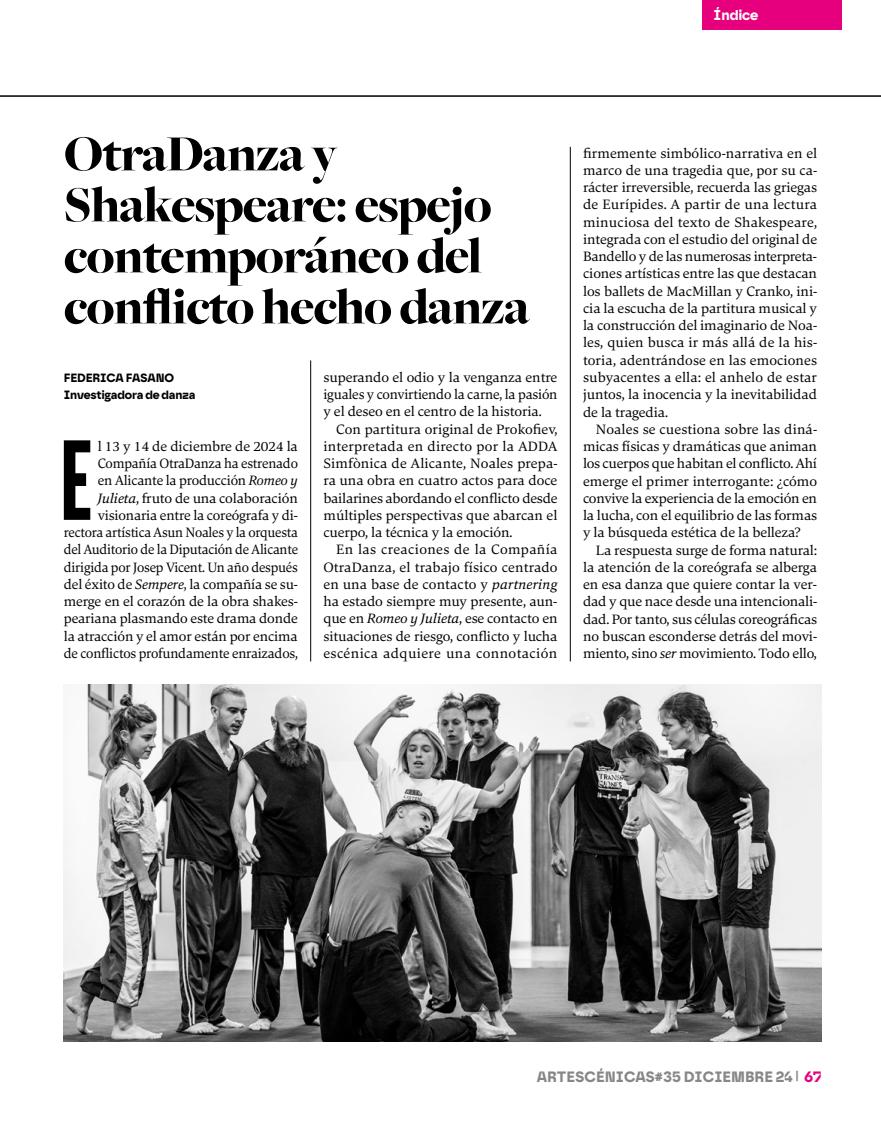
<style>
.page{position:relative;width:881px;height:1127px;background:#fff}
.page>*{position:absolute;margin:0;border:0;box-sizing:border-box;transform-origin:0 0}
.t1{font:108.15px "League Gothic";color:#000}
.t2{font:900 52.5px/51px "Freight Big Pro";letter-spacing:-.02em;color:#000}
.t3{font:700 15px "Safiro";color:#878787}
.t4{font:14.25px/17.2px "Carat";letter-spacing:-.01em;color:#000;text-align:justify}
.t5{font:700 14.25px "Safiro";color:#fff}
.t6{font:700 12px/17.2px "Safiro";letter-spacing:-.01em;color:#000}
.s1{font-style:italic}
.s2{color:#e6007d}
</style>
<div class="page">
<div style="left:702px;top:0;width:139px;height:29px;background:#e6007d"></div>
<hr style="left:0;top:95px;width:880px;height:2px;background:#000">
<hr style="left:310px;top:360px;width:1px;height:301px;background:#000">
<hr style="left:569px;top:147px;width:1px;height:514px;background:#000">
<img style="left:64px;top:685px;width:757px;height:357px">
<p class="t5" style="left:713px;top:6px;width:46px">Índice</p>
<h2 class="t2" style="left:64px;top:128px;width:467px">OtraDanza y<br>Shakespeare: espejo contemporáneo del conflicto hecho danza</h2>
<p class="t6" style="left:64px;top:369px;width:133px">FEDERICA FASANO<br>Investigadora de danza</p>
<h1 class="t1" style="left:59px;top:417px;width:34px">E</h1>
<p class="t4" style="left:64px;top:437px;width:236px;text-align:right">l 13 y 14 de diciembre de 2024 la Compañía OtraDanza ha estrenado<br>en Alicante la producción <span class="s1">Romeo y Julieta</span>, fruto de una colaboración visionaria entre la coreógrafa y di&shy;rectora artística Asun Noales y la orquesta del Auditorio de la Diputación de Alicante dirigida por Josep Vicent. Un año después del éxito de <span class="s1">Sempere</span>, la compañía se su&shy;merge en el corazón de la obra shakes&shy;peariana plasmando este drama donde la atracción y el amor están por encima de conflictos profundamente enraizados,</p>
<p class="t4" style="left:323px;top:368px;width:235px">superando el odio y la venganza entre iguales y convirtiendo la carne, la pasión y el deseo en el centro de la historia.</p>
<p class="t4" style="left:323px;top:420px;width:236px;text-indent:13px">Con partitura original de Prokofiev, interpretada en directo por la ADDA Simfònica de Alicante, Noales prepa&shy;ra una obra en cuatro actos para doce bailarines abordando el conflicto desde múltiples perspectivas que abarcan el cuerpo, la técnica y la emoción.</p>
<p class="t4" style="left:323px;top:541px;width:235px;text-indent:13px">En las creaciones de la Compañía OtraDanza, el trabajo físico centrado en una base de contacto y <span class="s1">partnering </span>ha estado siempre muy presente, aun&shy;que en <span class="s1">Romeo y Julieta</span>, ese contacto en situaciones de riesgo, conflicto y lucha escénica adquiere una connotación</p>
<p class="t4" style="left:583px;top:144px;width:236px">firmemente simbólico-narrativa en el marco de una tragedia que, por su ca&shy;rácter irreversible, recuerda las griegas de Eurípides. A partir de una lectura minuciosa del texto de Shakespeare, integrada con el estudio del original de Bandello y de las numerosas interpreta&shy;ciones artísticas entre las que destacan los ballets de MacMillan y Cranko, ini&shy;cia la escucha de la partitura musical y la construcción del imaginario de Noa&shy;les, quien busca ir más allá de la his&shy;toria, adentrándose en las emociones subyacentes a ella: el anhelo de estar juntos, la inocencia y la inevitabilidad de la tragedia.</p>
<p class="t4" style="left:583px;top:420px;width:235px;text-indent:13px">Noales se cuestiona sobre las diná&shy;micas físicas y dramáticas que animan los cuerpos que habitan el conflicto. Ahí emerge el primer interrogante: ¿cómo convive la experiencia de la emoción en la lucha, con el equilibrio de las formas y la búsqueda estética de la belleza?</p>
<p class="t4" style="left:583px;top:541px;width:236px;text-indent:13px">La respuesta surge de forma natural: la atención de la coreógrafa se alberga en esa danza que quiere contar la ver&shy;dad y que nace desde una intencionali&shy;dad. Por tanto, sus células coreográficas no buscan esconderse detrás del movi&shy;miento, sino <span class="s1">ser</span> movimiento. Todo ello,</p>
<p class="t3" style="left:536px;top:1067px;width:286px">ARTESCÉNICAS#35 DICIEMBRE 24 <sup>|</sup> <span class="s2">67</span></p>
</div>
